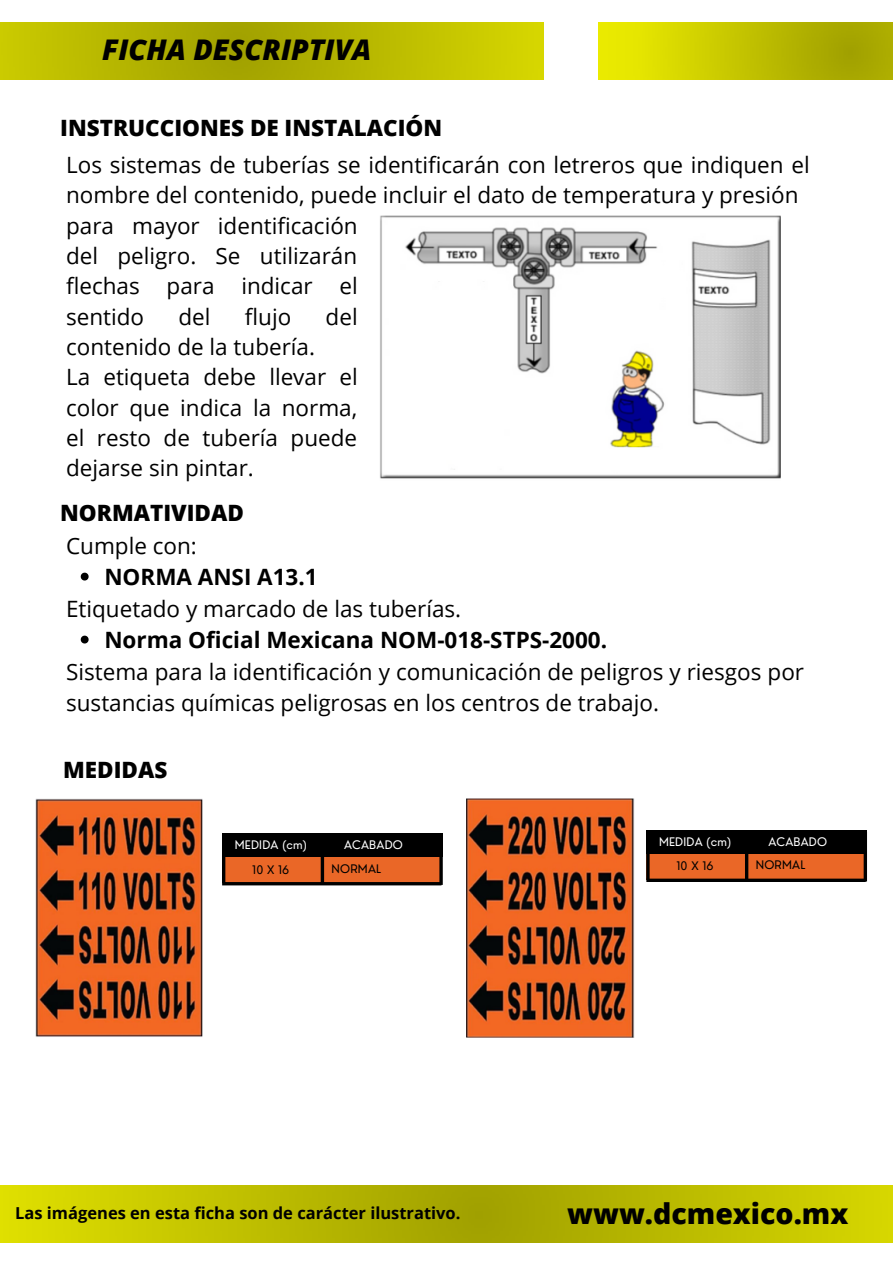
<style>
.page{position:relative;width:893px;height:1264px;background:#fff}
.page>*{position:absolute;margin:0;border:0;box-sizing:border-box;transform-origin:0 0}
.t1{font:italic 800 28.5px "Open Sans";color:#000}
.t2{font:800 28.5px "Open Sans";color:#000}
.t3{font:22.5px/30.3px "Open Sans";color:#000}
.t4{font:700 22.5px "Open Sans";color:#000}
.t5{font:800 22.5px "Open Sans";color:#000}
.t6{font:700 16.5px "Open Sans";color:#000}
.t7{font:11.55px "Nourd";letter-spacing:.02em;color:#fff}
.t8{font:11.55px "Nourd";letter-spacing:.02em;color:#000}
</style>
<div class="page">
<img style="left:0;top:1185px;width:892px;height:57px">
<img style="left:0;top:22px;width:543px;height:57px">
<img style="left:598px;top:22px;width:294px;height:58px">
<img style="left:380px;top:215px;width:400px;height:264px">
<div style="left:222px;top:856px;width:218px;height:27px;background:#ea6727"></div>
<div style="left:222px;top:833px;width:221px;height:23px;background:#000"></div>
<hr style="left:222px;top:882px;width:219px;height:3px;background:#000">
<svg style="left:439px;top:856px;width:4px;height:28px"></svg>
<hr style="left:222px;top:836px;width:3px;height:47px;background:#000">
<div style="left:646px;top:852px;width:218px;height:27px;background:#ea6727"></div>
<div style="left:646px;top:830px;width:221px;height:23px;background:#000"></div>
<svg style="left:646px;top:878px;width:219px;height:4px"></svg>
<hr style="left:745px;top:832px;width:3px;height:47px;background:#000">
<hr style="left:863px;top:832px;width:3px;height:49px;background:#000">
<hr style="left:646px;top:832px;width:3px;height:47px;background:#000">
<img style="left:35px;top:798px;width:168px;height:239px">
<img style="left:466px;top:798px;width:169px;height:240px">
<svg style="left:81px;top:572px;width:8px;height:8px"></svg>
<svg style="left:81px;top:635px;width:8px;height:8px"></svg>
<hr style="left:321px;top:836px;width:3px;height:47px;background:#000">
<p class="t1" style="left:102px;top:30px;width:271px">FICHA DESCRIPTIVA</p>
<p class="t5" style="left:60px;top:112px;width:383px">INSTRUCCIONES DE INSTALACIÓN</p>
<p class="t3" style="left:66px;top:149px;width:745px">Los sistemas de tuberías se identificarán con letreros que indiquen el nombre del contenido, puede incluir el dato de temperatura y presión para mayor identificación<br>del peligro. Se utilizarán<br>flechas para indicar el<br>sentido</p>
<p class="t3" style="left:178px;top:301px;width:34px">del</p>
<p class="t3" style="left:245px;top:301px;width:48px">flujo</p>
<p class="t3" style="left:325px;top:301px;width:34px">del</p>
<p class="t3" style="left:66px;top:331px;width:293px">contenido de la tubería.<br>La etiqueta debe llevar el color que indica la norma, el resto de tubería puede dejarse sin pintar.</p>
<p class="t5" style="left:60px;top:497px;width:185px">NORMATIVIDAD</p>
<p class="t3" style="left:66px;top:529px;width:132px">Cumple con:</p>
<p class="t4" style="left:104px;top:561px;width:215px">NORMA ANSI A13.1</p>
<p class="t3" style="left:66px;top:592px;width:396px">Etiquetado y marcado de las tuberías.</p>
<p class="t4" style="left:104px;top:624px;width:504px">Norma Oficial Mexicana NOM-018-STPS-2000.</p>
<p class="t3" style="left:66px;top:655px;width:739px;line-height:31.5px">Sistema para la identificación y comunicación de peligros y riesgos por sustancias químicas peligrosas en los centros de trabajo.</p>
<p class="t5" style="left:63px;top:754px;width:106px">MEDIDAS</p>
<p class="t7" style="left:235px;top:837px;width:74px">MEDIDA (cm)</p>
<p class="t8" style="left:252px;top:862px;width:39px">10 X 16</p>
<p class="t7" style="left:344px;top:837px;width:60px">ACABADO</p>
<p class="t8" style="left:331px;top:861px;width:51px">NORMAL</p>
<p class="t7" style="left:659px;top:834px;width:74px">MEDIDA (cm)</p>
<p class="t8" style="left:676px;top:858px;width:39px">10 X 16</p>
<p class="t7" style="left:768px;top:834px;width:60px">ACABADO</p>
<p class="t8" style="left:755px;top:857px;width:51px">NORMAL</p>
<p class="t6" style="left:15px;top:1200px;width:447px">Las imágenes en esta ficha son de carácter ilustrativo.</p>
<p class="t2" style="left:567px;top:1193px;width:282px">www.dcmexico.mx</p>
</div>
